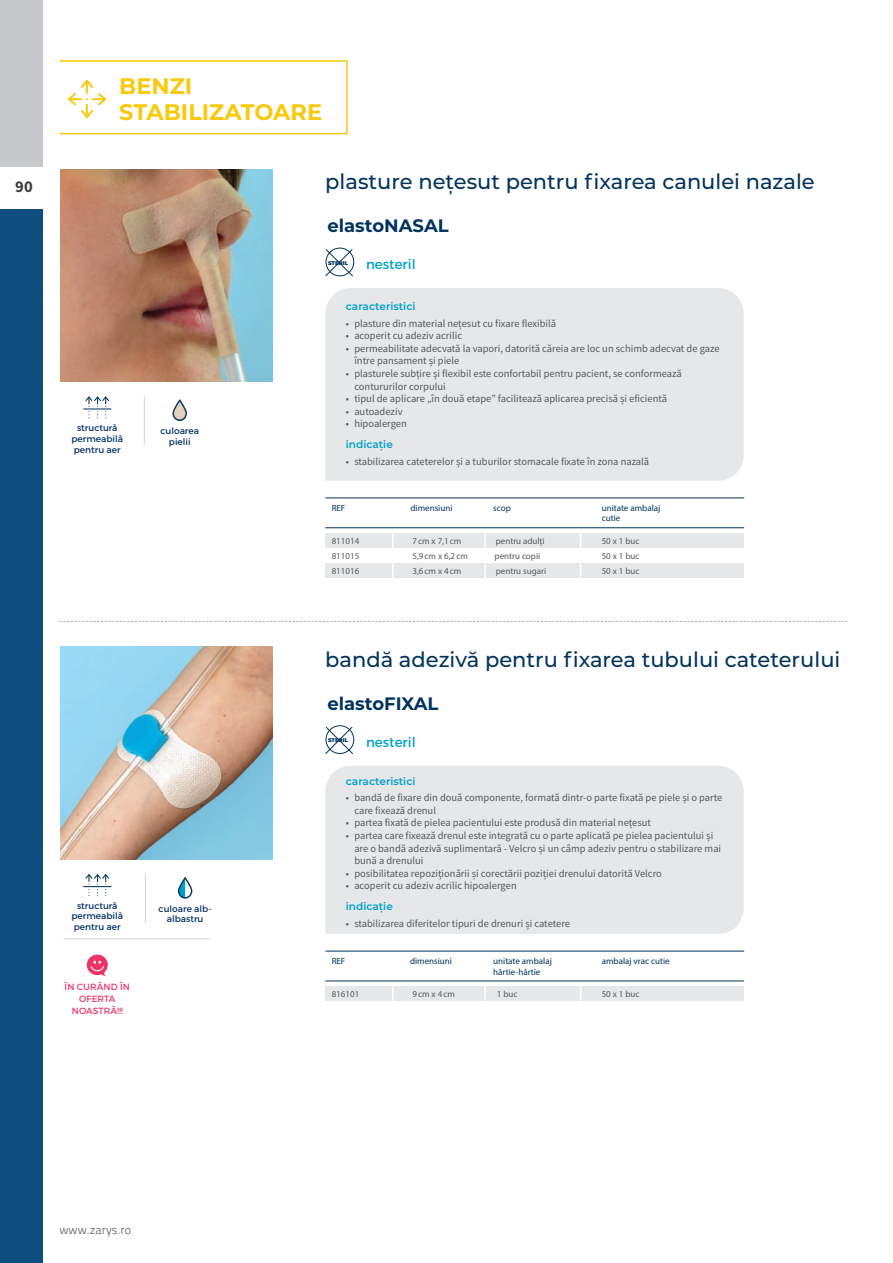
<style>
.page{position:relative;width:893px;height:1263px;background:#fff}
.page>*{position:absolute;margin:0;border:0;box-sizing:border-box;transform-origin:0 0}
.t1{font:700 22.5px/25.5px "Montserrat";color:#f9c90d}
.t2{font:500 21px "Montserrat";color:#00335d}
.t3{font:700 18px "Montserrat";color:#00335d}
.t4{font:700 16.5px "Source Sans Pro";color:#3e3e3f}
.t5{font:13.5px "Montserrat";color:#00a0c8}
.t6{font:300 12px "Titillium Text 22 L";color:#57585a}
.t7{font:10.5px/12.6px "Source Sans Pro";color:#57585a}
.t8{font:600 10.5px "Montserrat";color:#00a0c8}
.t9{font:9px "Myriad Pro";color:#57585a}
.t10{font:9px/10.8px "Myriad Pro";color:#00335d}
.t11{font:9px/10.8px "Montserrat";color:#003268;text-align:center}
.t12{font:9px/10.8px "Montserrat";color:#00335d;text-align:center}
.t13{font:9px/11.7px "Montserrat";letter-spacing:.01em;color:#ee3369;text-align:center}
.t14{font:900 5.4px "Montserrat";color:#00335d}
</style>
<div class="page">
<div style="left:0;top:0;width:43px;height:167px;background:#c7c8ca"></div>
<svg style="left:68px;top:80px;width:38px;height:38px"></svg>
<div style="left:59px;top:60px;width:289px;height:74px;border:2px solid #f9c90d"></div>
<img style="left:60px;top:169px;width:213px;height:213px">
<div style="left:325px;top:288px;width:419px;height:193px;background:#e6e7e9"></div>
<div style="left:325px;top:564px;width:419px;height:14px;background:#e6e7e9"></div>
<div style="left:325px;top:533px;width:419px;height:15px;background:#e6e7e9"></div>
<hr style="left:325px;top:497px;width:419px;height:1px;background:#00335d">
<hr style="left:392px;top:521px;width:2px;height:81px;background:#fff">
<hr style="left:484px;top:526px;width:2px;height:80px;background:#fff">
<hr style="left:580px;top:521px;width:1px;height:83px;background:#fff">
<hr style="left:325px;top:527px;width:419px;height:1px;background:#00335d">
<svg style="left:325px;top:248px;width:29px;height:29px"></svg>
<svg style="left:84px;top:396px;width:27px;height:23px"></svg>
<svg style="left:172px;top:399px;width:15px;height:22px"></svg>
<hr style="left:144px;top:397px;width:1px;height:48px;background:#d1d2d4">
<div style="left:0;top:209px;width:43px;height:1054px;background:#0f4f7f"></div>
<img style="left:60px;top:647px;width:213px;height:212px">
<div style="left:325px;top:766px;width:419px;height:168px;background:#e6e7e9"></div>
<div style="left:325px;top:987px;width:419px;height:14px;background:#e6e7e9"></div>
<hr style="left:325px;top:951px;width:419px;height:1px;background:#00335d">
<hr style="left:392px;top:974px;width:2px;height:37px;background:#fff">
<hr style="left:484px;top:976px;width:2px;height:37px;background:#fff">
<hr style="left:580px;top:974px;width:1px;height:38px;background:#fff">
<hr style="left:325px;top:980px;width:419px;height:1px;background:#00335d">
<div style="left:326px;top:725px;width:28px;height:29px;border:1px solid #00335d;border-radius:50%"></div>
<svg style="left:325px;top:726px;width:29px;height:28px"></svg>
<svg style="left:84px;top:874px;width:27px;height:22px"></svg>
<svg style="left:178px;top:877px;width:14px;height:22px"></svg>
<hr style="left:145px;top:874px;width:1px;height:48px;background:#d1d2d4">
<svg style="left:60px;top:621px;width:787px;height:1px"></svg>
<svg style="left:86px;top:954px;width:22px;height:22px"></svg>
<hr style="left:64px;top:938px;width:146px;height:1px;background:#d1d2d4">
<h3 class="t4" style="left:15px;top:175px;width:19px">90</h3>
<h1 class="t1" style="left:119px;top:72px;width:204px">BENZI<br>STABILIZATOARE</h1>
<h2 class="t2" style="left:325px;top:167px;width:491px">plasture nețesut pentru fixarea canulei nazale</h2>
<h3 class="t3" style="left:327px;top:213px;width:123px">elastoNASAL</h3>
<p class="t11" style="left:72px;top:422px;width:53px">structură permeabilă pentru aer</p>
<p class="t12" style="left:160px;top:425px;width:40px">culoarea pielii</p>
<p class="t11" style="left:72px;top:900px;width:53px">structură permeabilă pentru aer</p>
<p class="t12" style="left:159px;top:903px;width:55px">culoare alb&shy;albastru</p>
<p class="t13" style="left:65px;top:981px;width:67px">ÎN CURÂND ÎN<br>OFERTA<br>NOASTRĂ!!!</p>
<p class="t14" style="left:328px;top:259px;width:21px">STERIL</p>
<p class="t5" style="left:366px;top:256px;width:51px">nesteril</p>
<p class="t8" style="left:346px;top:299px;width:71px">caracteristici</p>
<p class="t7" style="left:346px;top:317px;width:212px">• plasture din material nețesut cu fixare flexibilă</p>
<p class="t7" style="left:346px;top:329px;width:118px">• acoperit cu adeziv acrilic</p>
<p class="t7" style="left:354px;top:342px;width:367px;text-indent:-9px">• permeabilitate adecvată la vapori, datorită căreia are loc un schimb adecvat de gaze între pansament și piele</p>
<p class="t7" style="left:354px;top:367px;width:329px;text-indent:-9px">• plasturele subțire și flexibil este confortabil pentru pacient, se conformează contururilor corpului</p>
<p class="t7" style="left:346px;top:392px;width:323px">• tipul de aplicare „în două etape” facilitează aplicarea precisă și eficientă</p>
<p class="t7" style="left:346px;top:405px;width:58px">• autoadeziv</p>
<p class="t7" style="left:346px;top:418px;width:62px">• hipoalergen</p>
<p class="t8" style="left:346px;top:437px;width:49px">indicație</p>
<p class="t7" style="left:346px;top:455px;width:305px">• stabilizarea cateterelor și a tuburilor stomacale fixate în zona nazală</p>
<p class="t10" style="left:332px;top:502px;width:15px">REF</p>
<p class="t10" style="left:411px;top:503px;width:43px">dimensiuni</p>
<p class="t10" style="left:602px;top:502px;width:60px">unitate ambalaj cutie</p>
<p class="t10" style="left:493px;top:502px;width:19px">scop</p>
<p class="t9" style="left:332px;top:536px;width:29px">811014</p>
<p class="t9" style="left:412px;top:536px;width:51px">7cm x 7,1cm</p>
<p class="t9" style="left:496px;top:536px;width:50px">pentru adulți</p>
<p class="t9" style="left:602px;top:536px;width:39px">50 x 1 buc</p>
<p class="t9" style="left:332px;top:551px;width:29px">811015</p>
<p class="t9" style="left:412px;top:551px;width:57px">5,9cm x 6,2cm</p>
<p class="t9" style="left:495px;top:551px;width:47px">pentru copii</p>
<p class="t9" style="left:602px;top:551px;width:39px">50 x 1 buc</p>
<p class="t9" style="left:332px;top:566px;width:29px">811016</p>
<p class="t9" style="left:412px;top:566px;width:51px">3,6cm x 4cm</p>
<p class="t9" style="left:496px;top:566px;width:52px">pentru sugari</p>
<p class="t9" style="left:602px;top:566px;width:39px">50 x 1 buc</p>
<h2 class="t2" style="left:325px;top:645px;width:517px">bandă adezivă pentru fixarea tubului cateterului</h2>
<h3 class="t3" style="left:327px;top:690px;width:113px">elastoFIXAL</h3>
<p class="t14" style="left:328px;top:736px;width:21px">STERIL</p>
<p class="t5" style="left:366px;top:733px;width:51px">nesteril</p>
<p class="t8" style="left:346px;top:773px;width:71px">caracteristici</p>
<p class="t7" style="left:354px;top:791px;width:370px;text-indent:-9px">• bandă de fixare din două componente, formată dintr-o parte fixată pe piele și o parte care fixează drenul</p>
<p class="t7" style="left:346px;top:816px;width:307px">• partea fixată de pielea pacientului este produsă din material nețesut</p>
<p class="t7" style="left:354px;top:829px;width:368px;text-indent:-9px">• partea care fixează drenul este integrată cu o parte aplicată pe pielea pacientului și are o bandă adezivă suplimentară - Velcro și un câmp adeziv pentru o stabilizare mai bună a drenului</p>
<p class="t7" style="left:346px;top:867px;width:318px">• posibilitatea repoziționării și corectării poziției drenului datorită Velcro</p>
<p class="t7" style="left:346px;top:879px;width:172px">• acoperit cu adeziv acrilic hipoalergen</p>
<p class="t8" style="left:346px;top:899px;width:49px">indicație</p>
<p class="t7" style="left:346px;top:917px;width:226px">• stabilizarea diferitelor tipuri de drenuri și catetere</p>
<p class="t10" style="left:332px;top:955px;width:15px">REF</p>
<p class="t10" style="left:410px;top:956px;width:43px">dimensiuni</p>
<p class="t10" style="left:493px;top:955px;width:60px">unitate ambalaj</p>
<p class="t10" style="left:602px;top:955px;width:69px">ambalaj vrac cutie</p>
<p class="t10" style="left:493px;top:966px;width:49px">hârtie-hârtie</p>
<p class="t9" style="left:332px;top:988px;width:29px">816101</p>
<p class="t9" style="left:412px;top:988px;width:44px">9cm x 4cm</p>
<p class="t9" style="left:497px;top:988px;width:22px">1 buc</p>
<p class="t9" style="left:602px;top:988px;width:39px">50 x 1 buc</p>
<p class="t6" style="left:60px;top:1221px;width:73px">www.zarys.ro</p>
</div>
